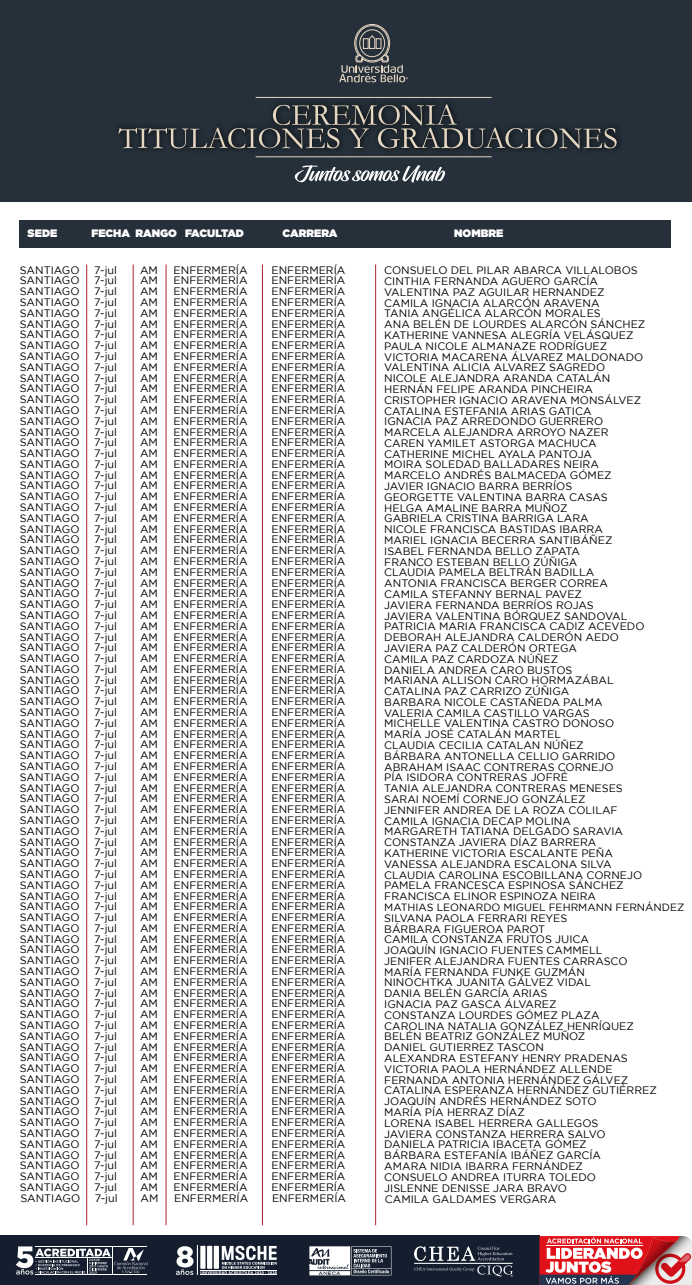
<style>
.page{position:relative;width:692px;height:1285px;background:#fff}
.page>*{position:absolute;margin:0;border:0;box-sizing:border-box;transform-origin:0 0}
.t1{font:10.75px/10.8px "Gotham";color:#000;text-align:justify}
.t2{font:900 10.75px "Gotham";color:#fff}
.t3{font:10.5px "Gotham";color:#000}
</style>
<div class="page">
<div style="left:0;top:1236px;width:539px;height:49px;background:#141e2f"></div>
<svg style="left:16px;top:1246px;width:132px;height:29px"></svg>
<hr style="left:200px;top:1275px;width:76px;height:1px;background:#fff">
<svg style="left:176px;top:1246px;width:100px;height:29px"></svg>
<svg style="left:309px;top:1246px;width:82px;height:29px"></svg>
<svg style="left:414px;top:1246px;width:98px;height:31px"></svg>
<svg style="left:539px;top:1236px;width:152px;height:49px"></svg>
<div style="left:19px;top:220px;width:651px;height:27px;background:#26303a"></div>
<hr style="left:86px;top:264px;width:1px;height:961px;background:#ae202c">
<hr style="left:133px;top:264px;width:1px;height:961px;background:#ae202c">
<hr style="left:166px;top:264px;width:1px;height:961px;background:#ae202c">
<hr style="left:262px;top:264px;width:1px;height:961px;background:#ae202c">
<hr style="left:375px;top:264px;width:1px;height:961px;background:#ae202c">
<div style="left:0;top:0;width:691px;height:202px;background:#26303a"></div>
<hr style="left:255px;top:157px;width:236px;height:1px;background:#e5d7c1">
<svg style="left:294px;top:165px;width:151px;height:18px"></svg>
<svg style="left:339px;top:24px;width:69px;height:58px"></svg>
<div style="left:355px;top:25px;width:33px;height:36px;border:1px solid #e5d7c1;border-radius:50%"></div>
<div style="left:359px;top:29px;width:26px;height:28px;border:1px solid #e5d7c1;border-radius:50%"></div>
<img style="left:126px;top:96px;width:494px;height:61px">
<svg style="left:118px;top:104px;width:498px;height:45px"></svg>
<p class="t2" style="left:28px;top:226px;width:31px">SEDE</p>
<p class="t2" style="left:91px;top:226px;width:154px">FECHA RANGO FACULTAD</p>
<p class="t2" style="left:282px;top:226px;width:57px">CARRERA</p>
<p class="t2" style="left:454px;top:226px;width:51px">NOMBRE</p>
<p class="t1" style="left:20px;top:264px;width:61px">SANTIAGO SANTIAGO SANTIAGO SANTIAGO SANTIAGO SANTIAGO SANTIAGO SANTIAGO SANTIAGO SANTIAGO SANTIAGO SANTIAGO SANTIAGO SANTIAGO SANTIAGO SANTIAGO SANTIAGO SANTIAGO SANTIAGO SANTIAGO SANTIAGO SANTIAGO SANTIAGO SANTIAGO SANTIAGO SANTIAGO SANTIAGO SANTIAGO SANTIAGO SANTIAGO SANTIAGO SANTIAGO SANTIAGO SANTIAGO SANTIAGO SANTIAGO SANTIAGO SANTIAGO SANTIAGO SANTIAGO SANTIAGO SANTIAGO SANTIAGO SANTIAGO SANTIAGO SANTIAGO SANTIAGO SANTIAGO SANTIAGO SANTIAGO SANTIAGO SANTIAGO SANTIAGO SANTIAGO SANTIAGO SANTIAGO SANTIAGO SANTIAGO SANTIAGO SANTIAGO SANTIAGO SANTIAGO SANTIAGO SANTIAGO SANTIAGO SANTIAGO SANTIAGO SANTIAGO SANTIAGO SANTIAGO SANTIAGO SANTIAGO SANTIAGO SANTIAGO SANTIAGO SANTIAGO SANTIAGO SANTIAGO SANTIAGO SANTIAGO SANTIAGO SANTIAGO SANTIAGO SANTIAGO SANTIAGO SANTIAGO</p>
<p class="t1" style="left:94px;top:264px;width:24px">7-jul 7-jul 7-jul 7-jul 7-jul 7-jul 7-jul 7-jul 7-jul 7-jul 7-jul 7-jul 7-jul 7-jul 7-jul 7-jul 7-jul 7-jul 7-jul 7-jul 7-jul 7-jul 7-jul 7-jul 7-jul 7-jul 7-jul 7-jul 7-jul 7-jul 7-jul 7-jul 7-jul 7-jul 7-jul 7-jul 7-jul 7-jul 7-jul 7-jul 7-jul 7-jul 7-jul 7-jul 7-jul 7-jul 7-jul 7-jul 7-jul 7-jul 7-jul 7-jul 7-jul 7-jul 7-jul 7-jul 7-jul 7-jul 7-jul 7-jul 7-jul 7-jul 7-jul 7-jul 7-jul 7-jul 7-jul 7-jul 7-jul 7-jul 7-jul 7-jul 7-jul 7-jul 7-jul 7-jul 7-jul 7-jul 7-jul 7-jul 7-jul 7-jul 7-jul 7-jul 7-jul 7-jul</p>
<p class="t1" style="left:140px;top:264px;width:19px">AM AM AM AM AM AM AM AM AM AM AM AM AM AM AM AM AM AM AM AM AM AM AM AM AM AM AM AM AM AM AM AM AM AM AM AM AM AM AM AM AM AM AM AM AM AM AM AM AM AM AM AM AM AM AM AM AM AM AM AM AM AM AM AM AM AM AM AM AM AM AM AM AM AM AM AM AM AM AM AM AM AM AM AM AM AM</p>
<p class="t1" style="left:173px;top:264px;width:75px">ENFERMERÍA ENFERMERÍA ENFERMERÍA ENFERMERÍA ENFERMERÍA ENFERMERÍA ENFERMERÍA ENFERMERÍA ENFERMERÍA ENFERMERÍA ENFERMERÍA ENFERMERÍA ENFERMERÍA ENFERMERÍA ENFERMERÍA ENFERMERÍA ENFERMERÍA ENFERMERÍA ENFERMERÍA ENFERMERÍA ENFERMERÍA ENFERMERÍA ENFERMERÍA ENFERMERÍA ENFERMERÍA ENFERMERÍA ENFERMERÍA ENFERMERÍA ENFERMERÍA ENFERMERÍA ENFERMERÍA ENFERMERÍA ENFERMERÍA ENFERMERÍA ENFERMERÍA ENFERMERÍA ENFERMERÍA ENFERMERÍA ENFERMERÍA ENFERMERÍA ENFERMERÍA ENFERMERÍA ENFERMERÍA ENFERMERÍA ENFERMERÍA ENFERMERÍA ENFERMERÍA ENFERMERÍA ENFERMERÍA ENFERMERÍA ENFERMERÍA ENFERMERÍA ENFERMERÍA ENFERMERÍA ENFERMERÍA ENFERMERÍA ENFERMERÍA ENFERMERÍA ENFERMERÍA ENFERMERÍA ENFERMERÍA ENFERMERÍA ENFERMERÍA ENFERMERÍA ENFERMERÍA ENFERMERÍA ENFERMERÍA ENFERMERÍA ENFERMERÍA ENFERMERÍA ENFERMERÍA ENFERMERÍA ENFERMERÍA ENFERMERÍA ENFERMERÍA ENFERMERÍA ENFERMERÍA ENFERMERÍA ENFERMERÍA ENFERMERÍA ENFERMERÍA ENFERMERÍA ENFERMERÍA ENFERMERÍA ENFERMERÍA ENFERMERÍA</p>
<p class="t1" style="left:271px;top:264px;width:75px">ENFERMERÍA ENFERMERÍA ENFERMERÍA ENFERMERÍA ENFERMERÍA ENFERMERÍA ENFERMERÍA ENFERMERÍA ENFERMERÍA ENFERMERÍA ENFERMERÍA ENFERMERÍA ENFERMERÍA ENFERMERÍA ENFERMERÍA ENFERMERÍA ENFERMERÍA ENFERMERÍA ENFERMERÍA ENFERMERÍA ENFERMERÍA ENFERMERÍA ENFERMERÍA ENFERMERÍA ENFERMERÍA ENFERMERÍA ENFERMERÍA ENFERMERÍA ENFERMERÍA ENFERMERÍA ENFERMERÍA ENFERMERÍA ENFERMERÍA ENFERMERÍA ENFERMERÍA ENFERMERÍA ENFERMERÍA ENFERMERÍA ENFERMERÍA ENFERMERÍA ENFERMERÍA ENFERMERÍA ENFERMERÍA ENFERMERÍA ENFERMERÍA ENFERMERÍA ENFERMERÍA ENFERMERÍA ENFERMERÍA ENFERMERÍA ENFERMERÍA ENFERMERÍA ENFERMERÍA ENFERMERÍA ENFERMERÍA ENFERMERÍA ENFERMERÍA ENFERMERÍA ENFERMERÍA ENFERMERÍA ENFERMERÍA ENFERMERÍA ENFERMERÍA ENFERMERÍA ENFERMERÍA ENFERMERÍA ENFERMERÍA ENFERMERÍA ENFERMERÍA ENFERMERÍA ENFERMERÍA ENFERMERÍA ENFERMERÍA ENFERMERÍA ENFERMERÍA ENFERMERÍA ENFERMERÍA ENFERMERÍA ENFERMERÍA ENFERMERÍA ENFERMERÍA ENFERMERÍA ENFERMERÍA ENFERMERÍA ENFERMERÍA ENFERMERÍA</p>
<p class="t1" style="left:384px;top:265px;width:262px;text-align:left">CONSUELO DEL PILAR ABARCA VILLALOBOS<br>CINTHIA FERNANDA AGUERO GARCÍA<br>VALENTINA PAZ AGUILAR HERNANDEZ<br>CAMILA IGNACIA ALARCÓN ARAVENA<br>TANIA ANGÉLICA ALARCÓN MORALES<br>ANA BELÉN DE LOURDES ALARCÓN SÁNCHEZ<br>KATHERINE VANNESA ALEGRÍA VELÁSQUEZ<br>PAULA NICOLE ALMANAZE RODRÍGUEZ<br>VICTORIA MACARENA ÁLVAREZ MALDONADO<br>VALENTINA ALICIA ALVAREZ SAGREDO<br>NICOLE ALEJANDRA ARANDA CATALÁN<br>HERNÁN FELIPE ARANDA PINCHEIRA<br>CRISTOPHER IGNACIO ARAVENA MONSÁLVEZ<br>CATALINA ESTEFANIA ARIAS GATICA<br>IGNACIA PAZ ARREDONDO GUERRERO<br>MARCELA ALEJANDRA ARROYO NAZER<br>CAREN YAMILET ASTORGA MACHUCA<br>CATHERINE MICHEL AYALA PANTOJA<br>MOIRA SOLEDAD BALLADARES NEIRA<br>MARCELO ANDRÉS BALMACEDA GÓMEZ<br>JAVIER IGNACIO BARRA BERRÍOS<br>GEORGETTE VALENTINA BARRA CASAS<br>HELGA AMALINE BARRA MUÑOZ<br>GABRIELA CRISTINA BARRIGA LARA<br>NICOLE FRANCISCA BASTIDAS IBARRA<br>MARIEL IGNACIA BECERRA SANTIBÁÑEZ<br>ISABEL FERNANDA BELLO ZAPATA<br>FRANCO ESTEBAN BELLO ZÚÑIGA<br>CLAUDIA PAMELA BELTRÁN BADILLA<br>ANTONIA FRANCISCA BERGER CORREA<br>CAMILA STEFANNY BERNAL PAVEZ<br>JAVIERA FERNANDA BERRÍOS ROJAS<br>JAVIERA VALENTINA BÓRQUEZ SANDOVAL<br>PATRICIA MARIA FRANCISCA CADIZ ACEVEDO<br>DEBORAH ALEJANDRA CALDERÓN AEDO<br>JAVIERA PAZ CALDERÓN ORTEGA<br>CAMILA PAZ CARDOZA NÚÑEZ<br>DANIELA ANDREA CARO BUSTOS<br>MARIANA ALLISON CARO HORMAZÁBAL<br>CATALINA PAZ CARRIZO ZÚÑIGA<br>BARBARA NICOLE CASTAÑEDA PALMA<br>VALERIA CAMILA CASTILLO VARGAS<br>MICHELLE VALENTINA CASTRO DONOSO<br>MARÍA JOSÉ CATALÁN MARTEL<br>CLAUDIA CECILIA CATALAN NÚÑEZ<br>BÁRBARA ANTONELLA CELLIO GARRIDO<br>ABRAHAM ISAAC CONTRERAS CORNEJO<br>PÍA ISIDORA CONTRERAS JOFRÉ<br>TANIA ALEJANDRA CONTRERAS MENESES<br>SARAI NOEMÍ CORNEJO GONZÁLEZ<br>JENNIFER ANDREA DE LA ROZA COLILAF<br>CAMILA IGNACIA DECAP MOLINA<br>MARGARETH TATIANA DELGADO SARAVIA<br>CONSTANZA JAVIERA DÍAZ BARRERA<br>KATHERINE VICTORIA ESCALANTE PEÑA<br>VANESSA ALEJANDRA ESCALONA SILVA<br>CLAUDIA CAROLINA ESCOBILLANA CORNEJO<br>PAMELA FRANCESCA ESPINOSA SÁNCHEZ<br>FRANCISCA ELINOR ESPINOZA NEIRA</p>
<p class="t3" style="left:384px;top:901px;width:301px">MATHIAS LEONARDO MIGUEL FEHRMANN FERNÁNDEZ</p>
<p class="t1" style="left:384px;top:912px;width:274px;text-align:left">SILVANA PAOLA FERRARI REYES<br>BÁRBARA FIGUEROA PAROT<br>CAMILA CONSTANZA FRUTOS JUICA<br>JOAQUÍN IGNACIO FUENTES CAMMELL<br>JENIFER ALEJANDRA FUENTES CARRASCO<br>MARÍA FERNANDA FUNKE GUZMÁN<br>NINOCHTKA JUANITA GÁLVEZ VIDAL<br>DANIA BELÉN GARCÍA ARIAS<br>IGNACIA PAZ GASCA ÁLVAREZ<br>CONSTANZA LOURDES GÓMEZ PLAZA<br>CAROLINA NATALIA GONZÁLEZ HENRÍQUEZ<br>BELÉN BEATRIZ GONZÁLEZ MUÑOZ<br>DANIEL GUTIERREZ TASCON<br>ALEXANDRA ESTEFANY HENRY PRADENAS<br>VICTORIA PAOLA HERNÁNDEZ ALLENDE<br>FERNANDA ANTONIA HERNÁNDEZ GÁLVEZ<br>CATALINA ESPERANZA HERNÁNDEZ GUTIÉRREZ<br>JOAQUÍN ANDRÉS HERNÁNDEZ SOTO<br>MARÍA PÍA HERRAZ DÍAZ<br>LORENA ISABEL HERRERA GALLEGOS<br>JAVIERA CONSTANZA HERRERA SALVO<br>DANIELA PATRICIA IBACETA GÓMEZ<br>BÁRBARA ESTEFANÍA IBÁÑEZ GARCÍA<br>AMARA NIDIA IBARRA FERNÁNDEZ<br>CONSUELO ANDREA ITURRA TOLEDO<br>JISLENNE DENISSE JARA BRAVO</p>
<p class="t1" style="left:20px;top:1193px;width:61px">SANTIAGO</p>
<p class="t1" style="left:95px;top:1193px;width:24px">7-jul</p>
<p class="t1" style="left:141px;top:1193px;width:19px">AM</p>
<p class="t1" style="left:174px;top:1193px;width:75px">ENFERMERÍA</p>
<p class="t1" style="left:272px;top:1193px;width:75px">ENFERMERÍA</p>
<p class="t1" style="left:385px;top:1193px;width:173px">CAMILA GALDAMES VERGARA</p>
</div>
